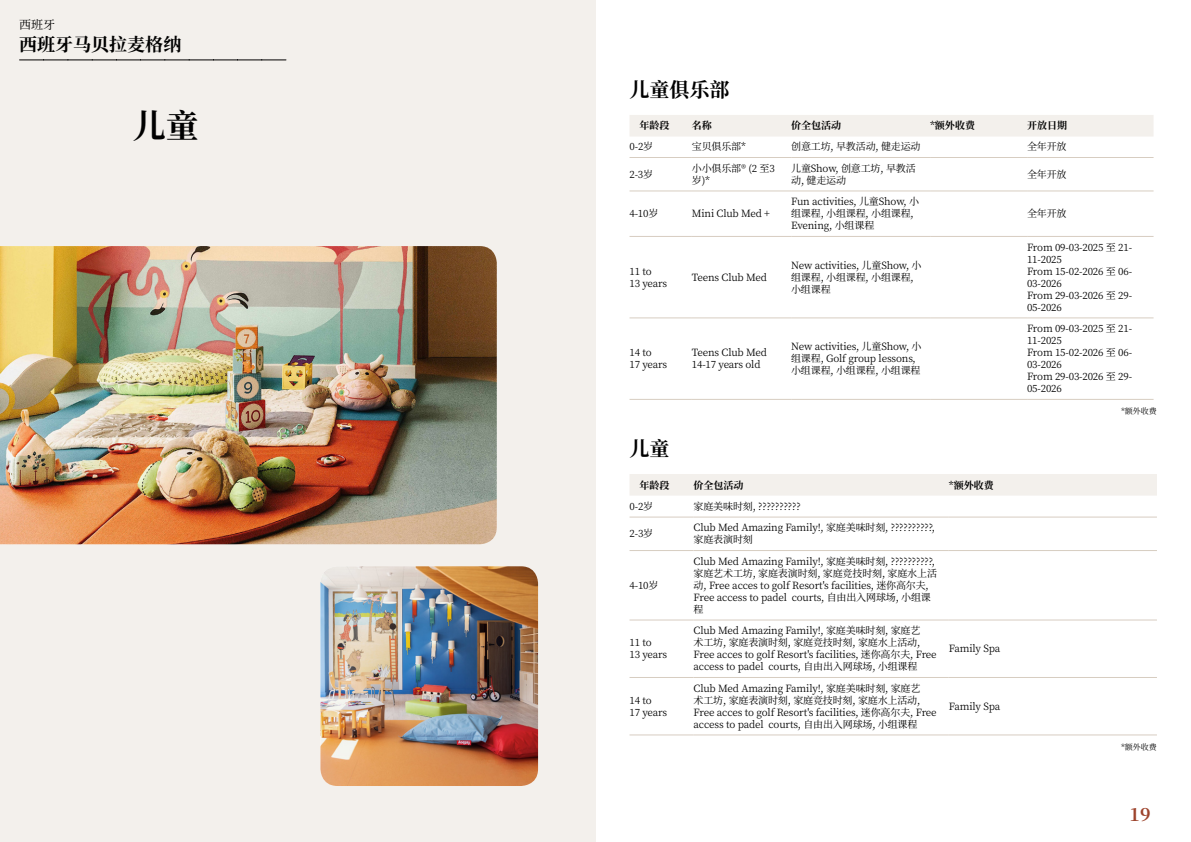
<style>
.page{position:relative;width:1191px;height:842px;background:#fff}
.page>*{position:absolute;margin:0;border:0;box-sizing:border-box;transform-origin:0 0}
.t1{font:700 33px "Noto Serif SC";color:#000}
.t2{font:700 20px "Noto Serif SC";color:#000}
.t3{font:700 18px "Noto Serif SC";color:#000}
.t4{font:700 18px "Noto Serif SC";color:#9d432c}
.t5{font:12px "Noto Serif SC";color:#000}
.t6{font:10px/12px "Noto Serif SC";letter-spacing:-.015em;color:#000}
.t7{font:700 10px "Noto Serif SC";color:#000}
.t8{font:8px "Noto Serif SC";color:#000}
</style>
<div class="page">
<div style="left:0;top:0;width:595px;height:842px;background:#f3f0ec"></div>
<img style="left:0;top:246px;width:497px;height:298px">
<img style="left:320px;top:566px;width:218px;height:220px">
<svg style="left:20px;top:60px;width:266px;height:1px"></svg>
<div style="left:630px;top:115px;width:523px;height:22px;background:#f3f0ec"></div>
<hr style="left:629px;top:157px;width:63px;height:1px;background:#d7cdc1">
<hr style="left:692px;top:157px;width:99px;height:1px;background:#d7cdc1">
<hr style="left:791px;top:157px;width:139px;height:1px;background:#d7cdc1">
<hr style="left:930px;top:157px;width:97px;height:1px;background:#d7cdc1">
<hr style="left:1027px;top:157px;width:126px;height:1px;background:#d7cdc1">
<hr style="left:629px;top:190px;width:63px;height:1px;background:#d7cdc1">
<hr style="left:692px;top:190px;width:99px;height:1px;background:#d7cdc1">
<hr style="left:791px;top:190px;width:139px;height:1px;background:#d7cdc1">
<hr style="left:930px;top:190px;width:97px;height:1px;background:#d7cdc1">
<hr style="left:1027px;top:190px;width:126px;height:1px;background:#d7cdc1">
<hr style="left:629px;top:236px;width:63px;height:1px;background:#d7cdc1">
<hr style="left:692px;top:236px;width:99px;height:1px;background:#d7cdc1">
<hr style="left:791px;top:236px;width:139px;height:1px;background:#d7cdc1">
<hr style="left:930px;top:236px;width:97px;height:1px;background:#d7cdc1">
<hr style="left:1027px;top:236px;width:126px;height:1px;background:#d7cdc1">
<hr style="left:629px;top:317px;width:63px;height:1px;background:#d7cdc1">
<hr style="left:692px;top:317px;width:99px;height:1px;background:#d7cdc1">
<hr style="left:791px;top:317px;width:139px;height:1px;background:#d7cdc1">
<hr style="left:930px;top:317px;width:97px;height:1px;background:#d7cdc1">
<hr style="left:1027px;top:317px;width:126px;height:1px;background:#d7cdc1">
<hr style="left:629px;top:399px;width:63px;height:1px;background:#d7cdc1">
<hr style="left:692px;top:399px;width:99px;height:1px;background:#d7cdc1">
<hr style="left:791px;top:399px;width:139px;height:1px;background:#d7cdc1">
<hr style="left:930px;top:399px;width:97px;height:1px;background:#d7cdc1">
<hr style="left:1027px;top:399px;width:126px;height:1px;background:#d7cdc1">
<div style="left:630px;top:474px;width:527px;height:22px;background:#f3f0ec"></div>
<hr style="left:629px;top:517px;width:64px;height:1px;background:#d7cdc1">
<hr style="left:693px;top:517px;width:255px;height:1px;background:#d7cdc1">
<hr style="left:948px;top:517px;width:209px;height:1px;background:#d7cdc1">
<hr style="left:629px;top:550px;width:64px;height:1px;background:#d7cdc1">
<hr style="left:693px;top:550px;width:255px;height:1px;background:#d7cdc1">
<hr style="left:948px;top:550px;width:209px;height:1px;background:#d7cdc1">
<hr style="left:629px;top:619px;width:64px;height:1px;background:#d7cdc1">
<hr style="left:693px;top:619px;width:255px;height:1px;background:#d7cdc1">
<hr style="left:948px;top:619px;width:209px;height:1px;background:#d7cdc1">
<hr style="left:629px;top:677px;width:64px;height:1px;background:#d7cdc1">
<hr style="left:693px;top:677px;width:255px;height:1px;background:#d7cdc1">
<hr style="left:948px;top:677px;width:209px;height:1px;background:#d7cdc1">
<hr style="left:629px;top:734px;width:64px;height:1px;background:#d7cdc1">
<hr style="left:693px;top:734px;width:255px;height:1px;background:#d7cdc1">
<hr style="left:948px;top:734px;width:209px;height:1px;background:#d7cdc1">
<p class="t5" style="left:19px;top:17px;width:37px">西班牙</p>
<h3 class="t3" style="left:19px;top:34px;width:164px">西班牙马贝拉麦格纳</h3>
<h1 class="t1" style="left:133px;top:107px;width:67px">儿童</h1>
<h2 class="t2" style="left:629px;top:78px;width:101px">儿童俱乐部</h2>
<p class="t7" style="left:639px;top:120px;width:31px">年龄段</p>
<p class="t7" style="left:692px;top:120px;width:21px">名称</p>
<p class="t7" style="left:791px;top:120px;width:51px">价全包活动</p>
<p class="t7" style="left:930px;top:120px;width:46px">*额外收费</p>
<p class="t7" style="left:1027px;top:120px;width:41px">开放日期</p>
<p class="t6" style="left:629px;top:141px;width:25px">0-2岁</p>
<p class="t6" style="left:692px;top:141px;width:56px">宝贝俱乐部*</p>
<p class="t6" style="left:791px;top:141px;width:131px">创意工坊, 早教活动, 健走运动</p>
<p class="t6" style="left:1027px;top:141px;width:41px">全年开放</p>
<p class="t6" style="left:629px;top:168px;width:25px">2-3岁</p>
<p class="t6" style="left:692px;top:162px;width:84px">小小俱乐部® (2 至3岁)*</p>
<p class="t6" style="left:791px;top:162px;width:126px">儿童Show, 创意工坊, 早教活动, 健走运动</p>
<p class="t6" style="left:1027px;top:168px;width:41px">全年开放</p>
<p class="t6" style="left:629px;top:208px;width:30px">4-10岁</p>
<p class="t6" style="left:692px;top:208px;width:80px">Mini Club Med +</p>
<p class="t6" style="left:791px;top:196px;width:129px">Fun activities, 儿童Show, 小组课程, 小组课程, 小组课程,<br>Evening, 小组课程</p>
<p class="t6" style="left:1027px;top:208px;width:41px">全年开放</p>
<p class="t6" style="left:629px;top:265px;width:39px">11 to<br>13 years</p>
<p class="t6" style="left:692px;top:271px;width:77px">Teens Club Med</p>
<p class="t6" style="left:791px;top:259px;width:132px">New activities, 儿童Show, 小组课程, 小组课程, 小组课程,小组课程</p>
<p class="t6" style="left:629px;top:347px;width:39px">14 to<br>17 years</p>
<p class="t6" style="left:692px;top:347px;width:77px">Teens Club Med<br>14-17 years old</p>
<p class="t6" style="left:791px;top:341px;width:132px">New activities, 儿童Show, 小组课程, Golf group lessons,小组课程, 小组课程, 小组课程</p>
<h2 class="t2" style="left:629px;top:437px;width:41px">儿童</h2>
<p class="t7" style="left:639px;top:479px;width:31px">年龄段</p>
<p class="t7" style="left:693px;top:479px;width:51px">价全包活动</p>
<p class="t7" style="left:948px;top:479px;width:46px">*额外收费</p>
<p class="t6" style="left:629px;top:500px;width:25px">0-2岁</p>
<p class="t6" style="left:693px;top:500px;width:109px">家庭美味时刻, ??????????</p>
<p class="t6" style="left:629px;top:528px;width:25px">2-3岁</p>
<p class="t6" style="left:693px;top:522px;width:243px">Club Med Amazing Family!, 家庭美味时刻, ??????????,家庭表演时刻</p>
<p class="t6" style="left:629px;top:579px;width:30px">4-10岁</p>
<p class="t6" style="left:693px;top:555px;width:245px">Club Med Amazing Family!, 家庭美味时刻, ??????????,家庭艺术工坊, 家庭表演时刻, 家庭竞技时刻, 家庭水上活动, Free acces to golf Resort's facilities, 迷你高尔夫, Free access to padel courts, 自由出入网球场, 小组课程</p>
<p class="t6" style="left:629px;top:637px;width:39px">11 to<br>13 years</p>
<p class="t6" style="left:629px;top:694px;width:39px">14 to<br>17 years</p>
<p class="t6" style="left:693px;top:625px;width:245px">Club Med Amazing Family!, 家庭美味时刻, 家庭艺<br>术工坊, 家庭表演时刻, 家庭竞技时刻, 家庭水上活动, Free acces to golf Resort's facilities, 迷你高尔夫, Free access to padel courts, 自由出入网球场, 小组课程</p>
<p class="t6" style="left:693px;top:682px;width:245px">Club Med Amazing Family!, 家庭美味时刻, 家庭艺<br>术工坊, 家庭表演时刻, 家庭竞技时刻, 家庭水上活动, Free acces to golf Resort's facilities, 迷你高尔夫, Free access to padel courts, 自由出入网球场, 小组课程</p>
<p class="t6" style="left:948px;top:643px;width:53px">Family Spa</p>
<p class="t6" style="left:948px;top:700px;width:53px">Family Spa</p>
<p class="t6" style="left:1027px;top:241px;width:106px">From 09-03-2025 至 21-<br>11-2025<br>From 15-02-2026 至 06-<br>03-2026<br>From 29-03-2026 至 29-<br>05-2026</p>
<p class="t6" style="left:1027px;top:323px;width:106px">From 09-03-2025 至 21-<br>11-2025<br>From 15-02-2026 至 06-<br>03-2026<br>From 29-03-2026 至 29-<br>05-2026</p>
<p class="t8" style="left:1121px;top:407px;width:37px">*额外收费</p>
<p class="t8" style="left:1121px;top:742px;width:37px">*额外收费</p>
<h3 class="t4" style="left:1129px;top:804px;width:23px">19</h3>
</div>
